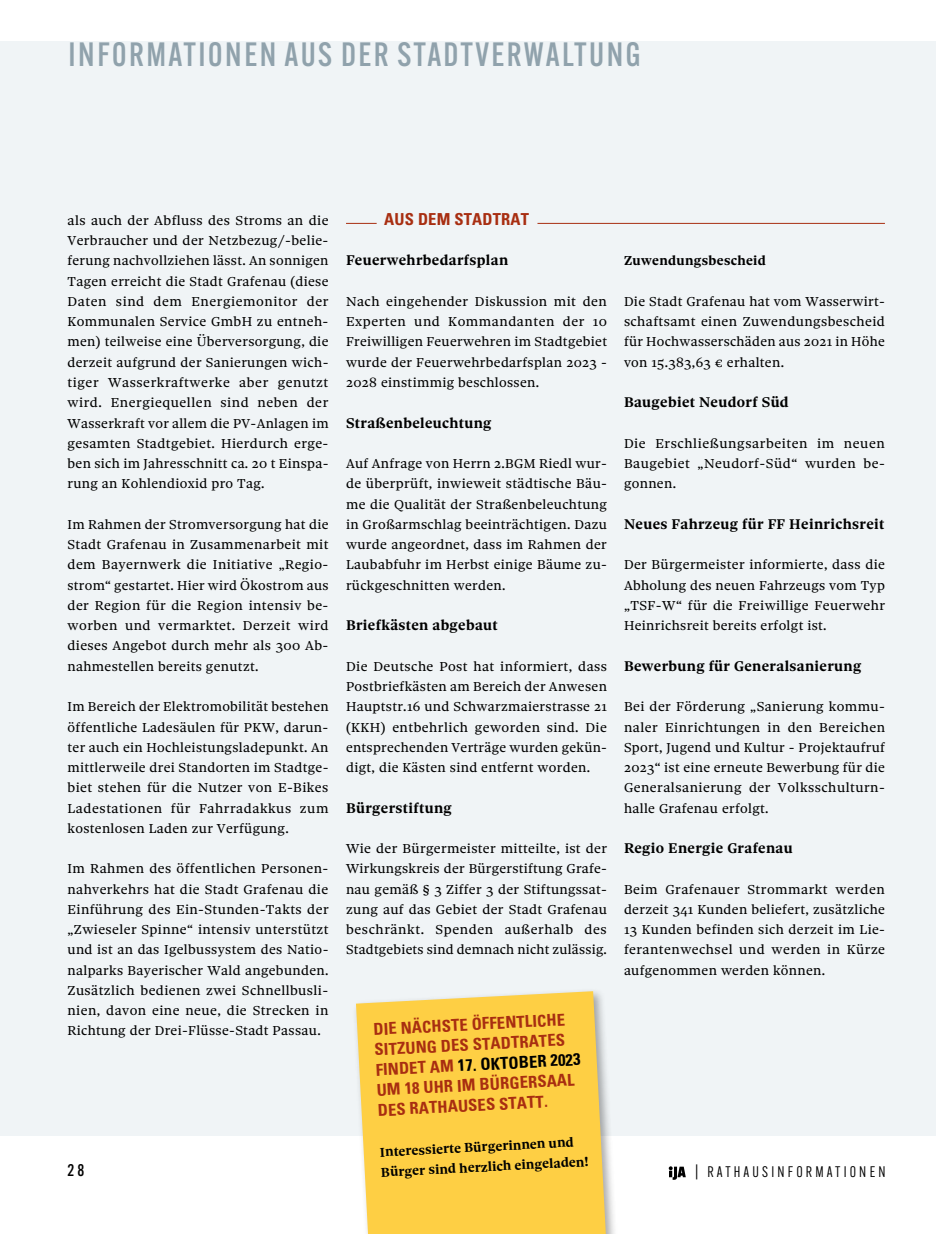
<style>
.page{position:relative;width:936px;height:1234px;background:#fff}
.page>*{position:absolute;margin:0;border:0;box-sizing:border-box;transform-origin:0 0}
.t1{font:500 33px "Alternate Gothic ATF";letter-spacing:.07em;color:#90a2ac}
.t2{font:700 condensed 16.5px/20.2px "Univers LT Pro";letter-spacing:.01em;color:#a82e11}
.t3{font:500 16.5px "Alternate Gothic ATF";color:#000}
.t4{font:700 15px "Sole Serif Text";letter-spacing:.025em;color:#000}
.t5{font:15px "Alternate Gothic ATF";letter-spacing:.21em;color:#000}
.t6{font:13.8px/20.2px "Sole Serif Text";letter-spacing:.025em;color:#000;text-align:justify}
.t7{font:700 13.8px/20.2px "Sole Serif Text";letter-spacing:.025em;color:#000}
.s1{color:#000}
</style>
<div class="page">
<svg style="left:668px;top:1166px;width:17px;height:13px"></svg>
<div style="left:0;top:42px;width:935px;height:1093px;background:#f0f4f6"></div>
<div style="left:352px;top:987px;width:268px;height:246px;background:#000;opacity:.34"></div>
<svg style="left:356px;top:990px;width:249px;height:243px;background:#fcd050"></svg>
<hr style="left:537px;top:223px;width:347px;height:1px;background:#a82e11">
<hr style="left:346px;top:223px;width:30px;height:1px;background:#a82e11">
<h1 class="t1" style="left:68px;top:34px;width:574px">INFORMATIONEN AUS DER STADTVERWALTUNG</h1>
<p class="t2" style="left:384px;top:208px;width:146px">AUS DEM STADTRAT</p>
<p class="t4" style="left:346px;top:252px;width:164px">Feuerwehrbedarfsplan</p>
<p class="t6" style="left:346px;top:291px;width:262px">Nach eingehender Diskussion mit den Experten und Kommandanten der 10<br>Freiwilligen Feuerwehren im Stadtgebiet wurde der Feuerwehrbedarfsplan 2023 - 2028 einstimmig beschlossen.</p>
<p class="t4" style="left:346px;top:414px;width:147px">Straßenbeleuchtung</p>
<p class="t6" style="left:346px;top:453px;width:262px">Auf Anfrage von Herrn 2.BGM Riedl wur&shy;de überprüft, inwieweit städtische Bäu&shy;me die Qualität der Straßenbeleuchtung in Großarmschlag beeinträchtigen. Dazu wurde angeordnet, dass im Rahmen der Laubabfuhr im Herbst einige Bäume zu&shy;rückgeschnitten werden.</p>
<p class="t4" style="left:346px;top:616px;width:153px">Briefkästen abgebaut</p>
<p class="t6" style="left:346px;top:656px;width:262px">Die Deutsche Post hat informiert, dass Postbriefkästen am Bereich der Anwesen Hauptstr.16 und Schwarzmaierstrasse 21 (KKH) entbehrlich geworden sind. Die entsprechenden Verträge wurden gekün&shy;digt, die Kästen sind entfernt worden.</p>
<p class="t4" style="left:346px;top:799px;width:107px">Bürgerstiftung</p>
<p class="t6" style="left:346px;top:838px;width:262px">Wie der Bürgermeister mitteilte, ist der Wirkungskreis der Bürgerstiftung Grafe&shy;nau gemäß § 3 Ziffer 3 der Stiftungssat&shy;zung auf das Gebiet der Stadt Grafenau beschränkt. Spenden außerhalb des Stadtgebiets sind demnach nicht zulässig.</p>
<p class="t6" style="left:68px;top:210px;width:262px">als auch der Abfluss des Stroms an die Verbraucher und der Netzbezug/-belie&shy;ferung nachvollziehen lässt. An sonnigen Tagen erreicht die Stadt Grafenau (diese Daten sind dem Energiemonitor der Kommunalen Service GmbH zu entneh&shy;men) teilweise eine Überversorgung, die derzeit aufgrund der Sanierungen wich&shy;tiger Wasserkraftwerke aber genutzt wird. Energiequellen sind neben der Wasserkraft vor allem die PV-Anlagen im gesamten Stadtgebiet. Hierdurch erge&shy;ben sich im Jahresschnitt ca. 20 t Einspa&shy;rung an Kohlendioxid pro Tag.</p>
<p class="t6" style="left:68px;top:514px;width:262px">Im Rahmen der Stromversorgung hat die Stadt Grafenau in Zusammenarbeit mit dem Bayernwerk die Initiative „Regio&shy;strom“ gestartet. Hier wird Ökostrom aus der Region für die Region intensiv be&shy;worben und vermarktet. Derzeit wird dieses Angebot durch mehr als 300 Ab&shy;nahmestellen bereits genutzt.</p>
<p class="t6" style="left:68px;top:696px;width:262px">Im Bereich der Elektromobilität bestehen öffentliche Ladesäulen für PKW, darun&shy;ter auch ein Hochleistungsladepunkt. An mittlerweile drei Standorten im Stadtge&shy;biet stehen für die Nutzer von E-Bikes Ladestationen für Fahrradakkus zum kostenlosen Laden zur Verfügung.</p>
<p class="t6" style="left:68px;top:858px;width:262px">Im Rahmen des öffentlichen Personen&shy;nahverkehrs hat die Stadt Grafenau die Einführung des Ein-Stunden-Takts der „Zwieseler Spinne“ intensiv unterstützt und ist an das Igelbussystem des Natio&shy;nalparks Bayerischer Wald angebunden.<br>Zusätzlich bedienen zwei Schnellbusli&shy;nien, davon eine neue, die Strecken in Richtung der Drei-Flüsse-Stadt Passau.</p>
<p class="t7" style="left:624px;top:251px;width:143px">Zuwendungsbescheid</p>
<p class="t6" style="left:624px;top:291px;width:262px">Die Stadt Grafenau hat vom Wasserwirt&shy;schaftsamt einen Zuwendungsbescheid für Hochwasserschäden aus 2021 in Höhe von 15.383,63 € erhalten.</p>
<p class="t4" style="left:624px;top:394px;width:166px">Baugebiet Neudorf Süd</p>
<p class="t6" style="left:624px;top:433px;width:262px">Die Erschließungsarbeiten im neuen Baugebiet „Neudorf-Süd“ wurden be&shy;gonnen.</p>
<p class="t4" style="left:624px;top:515px;width:262px">Neues Fahrzeug für FF Heinrichsreit</p>
<p class="t6" style="left:624px;top:554px;width:262px">Der Bürgermeister informierte, dass die Abholung des neuen Fahrzeugs vom Typ „TSF-W“ für die Freiwillige Feuerwehr Heinrichsreit bereits erfolgt ist.</p>
<p class="t4" style="left:624px;top:657px;width:239px">Bewerbung für Generalsanierung</p>
<p class="t6" style="left:624px;top:696px;width:262px">Bei der Förderung „Sanierung kommu&shy;naler Einrichtungen in den Bereichen Sport, Jugend und Kultur - Projektaufruf 2023“ ist eine erneute Bewerbung für die Generalsanierung der Volksschulturn&shy;halle Grafenau erfolgt.</p>
<p class="t4" style="left:624px;top:839px;width:170px">Regio Energie Grafenau</p>
<p class="t6" style="left:624px;top:878px;width:262px">Beim Grafenauer Strommarkt werden derzeit 341 Kunden beliefert, zusätzliche 13 Kunden befinden sich derzeit im Lie&shy;ferantenwechsel und werden in Kürze aufgenommen werden können.</p>
<p class="t2" style="left:373px;top:1018px;width:206px;rotate:-3deg">DIE NÄCHSTE ÖFFENTLICHE<br>SITZUNG DES STADTRATES<br>FINDET AM <span class="s1">17. OKTOBER 2023<br></span>UM 18 UHR IM BÜRGERSAAL<br>DES RATHAUSES STATT.</p>
<p class="t7" style="left:379px;top:1141px;width:209px;rotate:-3deg">Interessierte Bürgerinnen und<br>Bürger sind herzlich eingeladen!</p>
<p class="t3" style="left:68px;top:1159px;width:18px">28</p>
<p class="t5" style="left:694px;top:1162px;width:193px">| RATHAUSINFORMATIONEN</p>
</div>
